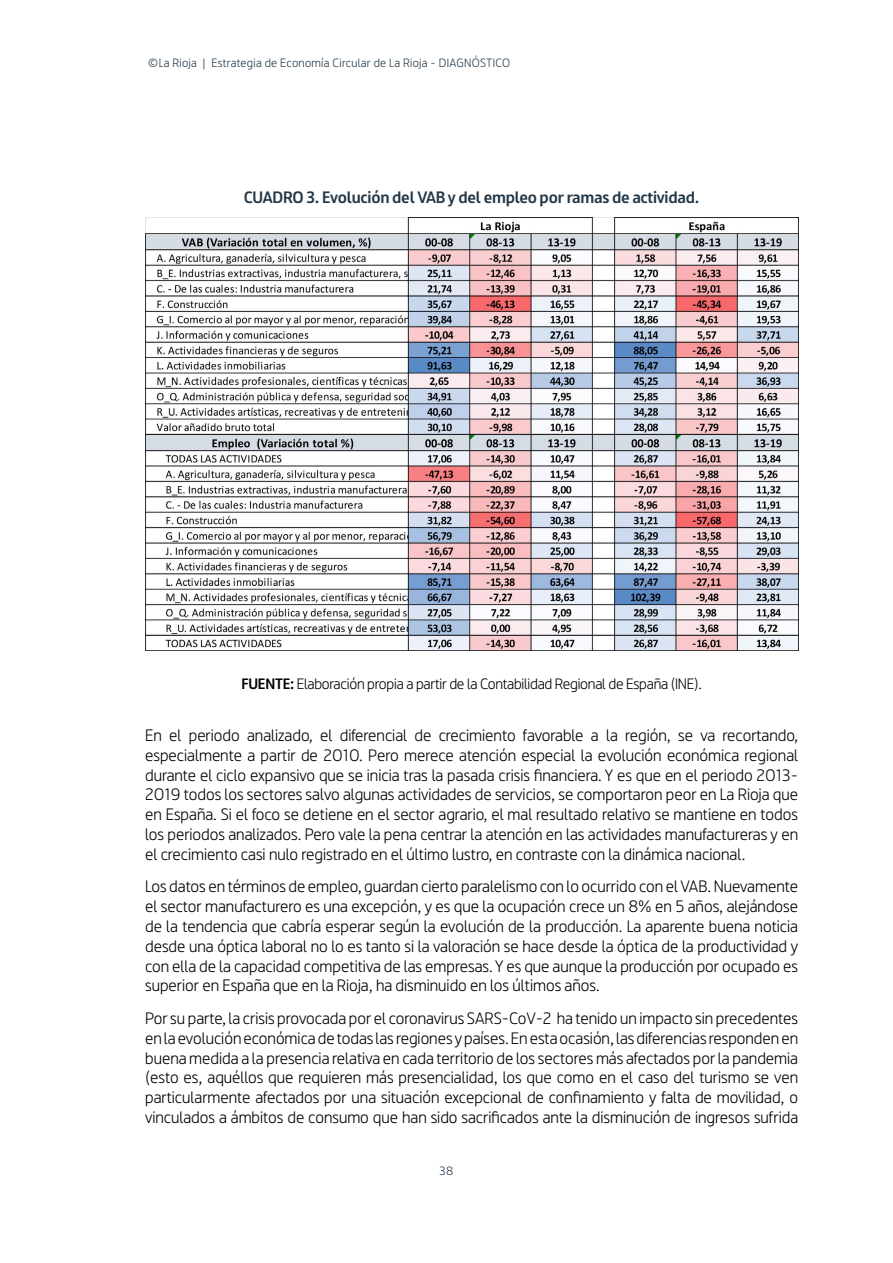
<style>
.page{position:relative;width:893px;height:1263px;background:#fff}
.page>*{position:absolute;margin:0;border:0;box-sizing:border-box;transform-origin:0 0}
.t1{font:16.5px/19.8px "Riojana";color:#000;text-align:justify}
.t2{font:600 16.5px "Riojana";letter-spacing:-.015em;color:#233746}
.t3{font:15px "Riojana";letter-spacing:-.015em;color:#000}
.t4{font:12px "Riojana";letter-spacing:.025em;color:#233746}
.s1{font-weight:600}
</style>
<div class="page">
<img style="left:145px;top:218px;width:653px;height:432px">
<p class="t4" style="left:148px;top:53px;width:364px">©La Rioja | Estrategia de Economía Circular de La Rioja - DIAGNÓSTICO</p>
<p class="t2" style="left:244px;top:182px;width:457px">CUADRO 3. Evolución del VAB y del empleo por ramas de actividad.</p>
<p class="t3" style="left:241px;top:671px;width:462px"><span class="s1">FUENTE:</span> Elaboración propia a partir de la Contabilidad Regional de España (INE).</p>
<p class="t1" style="left:145px;top:723px;width:655px">En el periodo analizado, el diferencial de crecimiento favorable a la región, se va recortando, especialmente a partir de 2010. Pero merece atención especial la evolución económica regional durante el ciclo expansivo que se inicia tras la pasada crisis financiera. Y es que en el periodo 2013- 2019 todos los sectores salvo algunas actividades de servicios, se comportaron peor en La Rioja que en España. Si el foco se detiene en el sector agrario, el mal resultado relativo se mantiene en todos los periodos analizados. Pero vale la pena centrar la atención en las actividades manufactureras y en el crecimiento casi nulo registrado en el último lustro, en contraste con la dinámica nacional.</p>
<p class="t1" style="left:145px;top:874px;width:655px">Los datos en términos de empleo, guardan cierto paralelismo con lo ocurrido con el VAB. Nuevamente el sector manufacturero es una excepción, y es que la ocupación crece un 8% en 5 años, alejándose de la tendencia que cabría esperar según la evolución de la producción. La aparente buena noticia desde una óptica laboral no lo es tanto si la valoración se hace desde la óptica de la productividad y con ella de la capacidad competitiva de las empresas. Y es que aunque la producción por ocupado es superior en España que en la Rioja, ha disminuido en los últimos años.</p>
<p class="t1" style="left:145px;top:1006px;width:655px">Por su parte, la crisis provocada por el coronavirus SARS-CoV-2 ha tenido un impacto sin precedentes en la evolución económica de todas las regiones y países. En esta ocasión, las diferencias responden en buena medida a la presencia relativa en cada territorio de los sectores más afectados por la pandemia (esto es, aquéllos que requieren más presencialidad, los que como en el caso del turismo se ven particularmente afectados por una situación excepcional de confinamiento y falta de movilidad, o vinculados a ámbitos de consumo que han sido sacrificados ante la disminución de ingresos sufrida</p>
<p class="t4" style="left:440px;top:1160px;width:15px">38</p>
</div>
